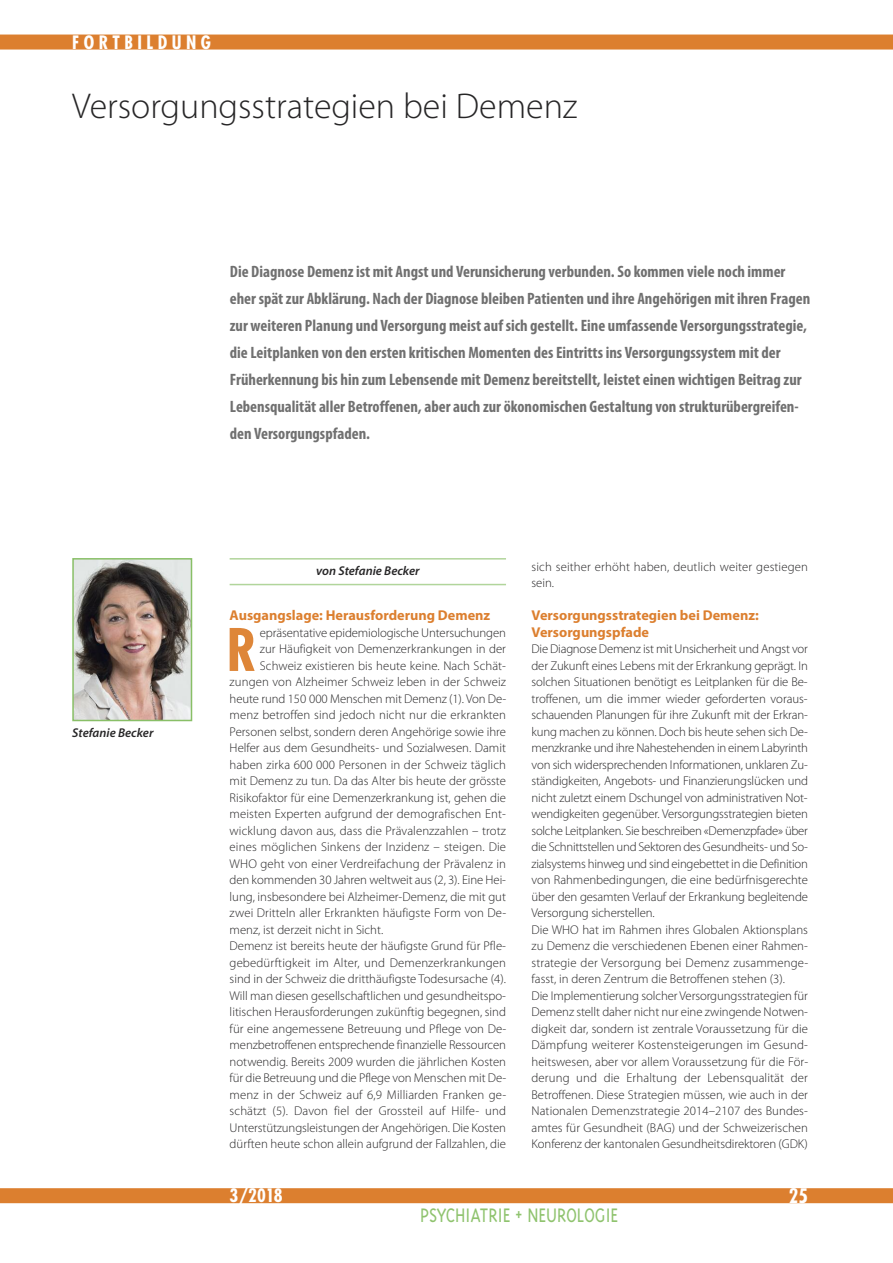
<style>
.page{position:relative;width:893px;height:1263px;background:#fff}
.page>*{position:absolute;margin:0;border:0;box-sizing:border-box;transform-origin:0 0}
.t1{font:700 condensed 57px "Futura";color:#de8639}
.t2{font:300 36px "Myriad Pro";color:#272627}
.t3{font:300 22.5px "Triplex";color:#8fc36e;scale:.88 1}
.t4{font:700 condensed 19.5px "Futura";color:#fff}
.t5{font:700 condensed 18px "Futura";letter-spacing:.25em;color:#fff}
.t6{font:700 condensed 16.5px/27px "Myriad Pro";color:#707070}
.t7{font:700 14.25px/16.5px "Myriad Pro";color:#dc7f2f}
.t8{font:300 12.75px/16.5px "Myriad Pro";color:#272627}
.t9{font:italic 600 12.75px "Myriad Pro";color:#272627}
</style>
<div class="page">
<div style="left:0;top:35px;width:893px;height:15px;background:#dc7f2f"></div>
<div style="left:0;top:1188px;width:893px;height:15px;background:#dc7f2f"></div>
<hr style="left:230px;top:558px;width:276px;height:2px;background:#b1d59b">
<hr style="left:230px;top:584px;width:276px;height:1px;background:#b1d59b">
<img style="left:75px;top:561px;width:114px;height:157px">
<div style="left:72px;top:558px;width:120px;height:163px;border:2px solid #89bf67"></div>
<h3 class="t5" style="left:72px;top:34px;width:140px">FORTBILDUNG</h3>
<h2 class="t2" style="left:72px;top:92px;width:507px">Versorgungsstrategien bei Demenz</h2>
<p class="t9" style="left:72px;top:728px;width:83px">Stefanie Becker</p>
<p class="t6" style="left:230px;top:259px;width:582px">Die Diagnose Demenz ist mit Angst und Verunsicherung verbunden. So kommen viele noch immer eher spät zur Abklärung. Nach der Diagnose bleiben Patienten und ihre Angehörigen mit ihren Fragen zur weiteren Planung und Versorgung meist auf sich gestellt. Eine umfassende Versorgungsstrategie, die Leitplanken von den ersten kritischen Momenten des Eintritts ins Versorgungssystem mit der Früherkennung bis hin zum Lebensende mit Demenz bereitstellt, leistet einen wichtigen Beitrag zur Lebensqualität aller Betroffenen, aber auch zur ökonomischen Gestaltung von strukturübergreifen&shy;den Versorgungspfaden.</p>
<p class="t9" style="left:316px;top:566px;width:105px">von Stefanie Becker</p>
<p class="t7" style="left:230px;top:608px;width:262px">Ausgangslage: Herausforderung Demenz</p>
<p class="t8" style="left:260px;top:625px;width:248px">epräsentative epidemiologische Untersuchungen</p>
<p class="t8" style="left:260px;top:641px;width:248px">zur Häufigkeit von Demenzerkrankungen in der</p>
<p class="t8" style="left:260px;top:658px;width:248px">Schweiz existieren bis heute keine. Nach Schät-</p>
<p class="t8" style="left:230px;top:674px;width:278px">zungen von Alzheimer Schweiz leben in der Schweiz</p>
<p class="t8" style="left:230px;top:691px;width:278px">heute rund 150 000 Menschen mit Demenz (1). Von De-</p>
<p class="t8" style="left:230px;top:707px;width:278px">menz betroffen sind jedoch nicht nur die erkrankten</p>
<p class="t8" style="left:230px;top:724px;width:278px">Personen selbst, sondern deren Angehörige sowie ihre</p>
<p class="t8" style="left:230px;top:740px;width:278px">Helfer aus dem Gesundheits- und Sozialwesen. Damit</p>
<p class="t8" style="left:230px;top:757px;width:278px">haben zirka 600 000 Personen in der Schweiz täglich</p>
<p class="t8" style="left:230px;top:773px;width:278px">mit Demenz zu tun. Da das Alter bis heute der grösste</p>
<p class="t8" style="left:230px;top:790px;width:278px">Risikofaktor für eine Demenzerkrankung ist, gehen die</p>
<p class="t8" style="left:230px;top:806px;width:278px">meisten Experten aufgrund der demografischen Ent-</p>
<p class="t8" style="left:230px;top:823px;width:278px">wicklung davon aus, dass die Prävalenzzahlen – trotz</p>
<p class="t8" style="left:230px;top:839px;width:278px">eines möglichen Sinkens der Inzidenz – steigen. Die</p>
<p class="t8" style="left:230px;top:856px;width:278px">WHO geht von einer Verdreifachung der Prävalenz in</p>
<p class="t8" style="left:230px;top:872px;width:278px">den kommenden 30 Jahren weltweit aus (2, 3). Eine Hei-</p>
<p class="t8" style="left:230px;top:889px;width:278px">lung, insbesondere bei Alzheimer-Demenz, die mit gut</p>
<p class="t8" style="left:230px;top:905px;width:278px">zwei Dritteln aller Erkrankten häufigste Form von De-</p>
<p class="t8" style="left:230px;top:922px;width:155px">menz, ist derzeit nicht in Sicht.</p>
<p class="t8" style="left:230px;top:938px;width:278px">Demenz ist bereits heute der häufigste Grund für Pfle-</p>
<p class="t8" style="left:230px;top:955px;width:278px">gebedürftigkeit im Alter, und Demenzerkrankungen</p>
<p class="t8" style="left:230px;top:971px;width:278px">sind in der Schweiz die dritthäufigste Todesursache (4).</p>
<p class="t8" style="left:230px;top:988px;width:278px">Will man diesen gesellschaftlichen und gesundheitspo-</p>
<p class="t8" style="left:230px;top:1004px;width:278px">litischen Herausforderungen zukünftig begegnen, sind</p>
<p class="t8" style="left:230px;top:1021px;width:278px">für eine angemessene Betreuung und Pflege von De-</p>
<p class="t8" style="left:230px;top:1037px;width:278px">menzbetroffenen entsprechende finanzielle Ressourcen</p>
<p class="t8" style="left:230px;top:1054px;width:278px">notwendig. Bereits 2009 wurden die jährlichen Kosten</p>
<p class="t8" style="left:230px;top:1070px;width:278px">für die Betreuung und die Pflege von Menschen mit De-</p>
<p class="t8" style="left:230px;top:1087px;width:278px">menz in der Schweiz auf 6,9 Milliarden Franken ge-</p>
<p class="t8" style="left:230px;top:1103px;width:278px">schätzt (5). Davon fiel der Grossteil auf Hilfe- und</p>
<p class="t8" style="left:230px;top:1120px;width:278px">Unterstützungsleistungen der Angehörigen. Die Kosten</p>
<p class="t8" style="left:230px;top:1136px;width:278px">dürften heute schon allein aufgrund der Fallzahlen, die</p>
<h1 class="t1" style="left:227px;top:625px;width:32px">R</h1>
<p class="t8" style="left:532px;top:559px;width:278px">sich seither erhöht haben, deutlich weiter gestiegen sein.</p>
<p class="t7" style="left:531px;top:608px;width:229px">Versorgungsstrategien bei Demenz:<br>Versorgungspfade</p>
<p class="t8" style="left:531px;top:641px;width:278px">Die Diagnose Demenz ist mit Unsicherheit und Angst vor der Zukunft eines Lebens mit der Erkrankung geprägt. In solchen Situationen benötigt es Leitplanken für die Be&shy;troffenen, um die immer wieder geforderten voraus&shy;schauenden Planungen für ihre Zukunft mit der Erkran&shy;kung machen zu können. Doch bis heute sehen sich De&shy;menzkranke und ihre Nahestehenden in einem Labyrinth von sich widersprechenden Informationen, unklaren Zu&shy;ständigkeiten, Angebots- und Finanzierungslücken und nicht zuletzt einem Dschungel von administrativen Not&shy;wendigkeiten gegenüber. Versorgungsstrategien bieten solche Leitplanken. Sie beschreiben «Demenzpfade» über die Schnittstellen und Sektoren des Gesundheits- und So&shy;zialsystems hinweg und sind eingebettet in die Definition von Rahmenbedingungen, die eine bedürfnisgerechte über den gesamten Verlauf der Erkrankung begleitende Versorgung sicherstellen.<br>Die WHO hat im Rahmen ihres Globalen Aktionsplans zu Demenz die verschiedenen Ebenen einer Rahmen&shy;strategie der Versorgung bei Demenz zusammenge&shy;fasst, in deren Zentrum die Betroffenen stehen (3).<br>Die Implementierung solcher Versorgungsstrategien für Demenz stellt daher nicht nur eine zwingende Notwen&shy;digkeit dar, sondern ist zentrale Voraussetzung für die Dämpfung weiterer Kostensteigerungen im Gesund&shy;heitswesen, aber vor allem Voraussetzung für die För&shy;derung und die Erhaltung der Lebensqualität der Betroffenen. Diese Strategien müssen, wie auch in der Nationalen Demenzstrategie 2014–2107 des Bundes&shy;amtes für Gesundheit (BAG) und der Schweizerischen Konferenz der kantonalen Gesundheitsdirektoren (GDK)</p>
<h3 class="t5" style="left:230px;top:1188px;width:55px">3/2018</h3>
<h3 class="t4" style="left:789px;top:1187px;width:21px">25</h3>
<h3 class="t3" style="left:420px;top:1201px;width:226px">PSYCHIATRIE + NEUROLOGIE</h3>
</div>
